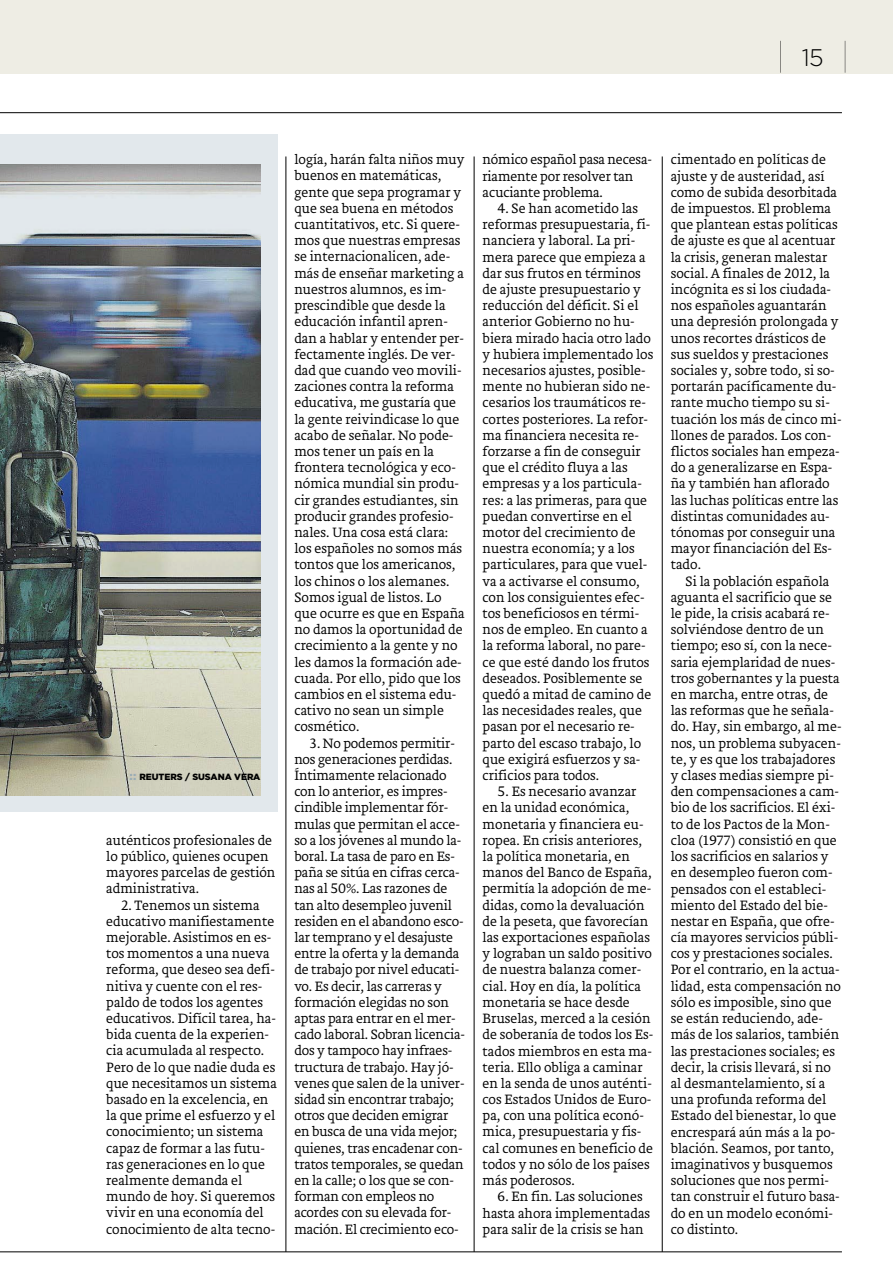
<style>
.page{position:relative;width:893px;height:1263px;background:#fff}
.page>*{position:absolute;margin:0;border:0;box-sizing:border-box;transform-origin:0 0}
.t1{font:300 24px "Gotham";color:#000}
.t2{font:200 14.1px/16.2px "Brioni Text Std";color:#000}
.t3{font:900 9px "Gotham";letter-spacing:-.005em;color:#000}
.s1{font-size:11.25px;color:#9bacb5}
</style>
<div class="page">
<div style="left:0;top:0;width:893px;height:73px;background:#eeede4"></div>
<hr style="left:845px;top:41px;width:1px;height:32px;background:#000">
<hr style="left:780px;top:41px;width:1px;height:32px;background:#000">
<hr style="left:286px;top:156px;width:1px;height:1096px;background:#000">
<hr style="left:474px;top:156px;width:1px;height:1096px;background:#000">
<hr style="left:662px;top:156px;width:1px;height:1096px;background:#000">
<div style="left:0;top:134px;width:277px;height:678px;background:#e2e8ec"></div>
<img style="left:0;top:164px;width:260px;height:631px">
<hr style="left:0;top:112px;width:842px;height:1px;background:#000">
<hr style="left:0;top:1251px;width:842px;height:1px;background:#000">
<h1 class="t1" style="left:802px;top:43px;width:23px">15</h1>
<p class="t3" style="left:130px;top:770px;width:132px"><span class="s1">::</span> REUTERS / SUSANA VERA</p>
<p class="t2" style="left:106px;top:832px;width:171px">auténticos profesionales de lo público, quienes ocupen mayores parcelas de gestión administrativa.</p>
<p class="t2" style="left:106px;top:897px;width:172px;text-indent:15px">2. Tenemos un sistema educativo manifiestamente mejorable. Asistimos en es&shy;tos momentos a una nueva reforma, que deseo sea defi&shy;nitiva y cuente con el res&shy;paldo de todos los agentes educativos. Difícil tarea, ha&shy;bida cuenta de la experien&shy;cia acumulada al respecto.<br>Pero de lo que nadie duda es que necesitamos un sistema basado en la excelencia, en la que prime el esfuerzo y el conocimiento; un sistema capaz de formar a las futu&shy;ras generaciones en lo que realmente demanda el mundo de hoy. Si queremos vivir en una economía del conocimiento de alta tecno-</p>
<p class="t2" style="left:294px;top:152px;width:172px">logía, harán falta niños muy buenos en matemáticas, gente que sepa programar y que sea buena en métodos cuantitativos, etc. Si quere&shy;mos que nuestras empresas se internacionalicen, ade&shy;más de enseñar marketing a nuestros alumnos, es im&shy;prescindible que desde la educación infantil apren&shy;dan a hablar y entender per&shy;fectamente inglés. De ver&shy;dad que cuando veo movili&shy;zaciones contra la reforma educativa, me gustaría que la gente reivindicase lo que acabo de señalar. No pode&shy;mos tener un país en la frontera tecnológica y eco&shy;nómica mundial sin produ&shy;cir grandes estudiantes, sin producir grandes profesio&shy;nales. Una cosa está clara: los españoles no somos más tontos que los americanos, los chinos o los alemanes.<br>Somos igual de listos. Lo que ocurre es que en España no damos la oportunidad de crecimiento a la gente y no les damos la formación ade&shy;cuada. Por ello, pido que los cambios en el sistema edu&shy;cativo no sean un simple cosmético.</p>
<p class="t2" style="left:294px;top:735px;width:172px;text-indent:15px">3. No podemos permitir&shy;nos generaciones perdidas.<br>Íntimamente relacionado con lo anterior, es impres&shy;cindible implementar fór&shy;mulas que permitan el acce&shy;so a los jóvenes al mundo la&shy;boral. La tasa de paro en Es&shy;paña se sitúa en cifras cerca&shy;nas al 50%. Las razones de tan alto desempleo juvenil residen en el abandono esco&shy;lar temprano y el desajuste entre la oferta y la demanda de trabajo por nivel educati&shy;vo. Es decir, las carreras y formación elegidas no son aptas para entrar en el mer&shy;cado laboral. Sobran licencia&shy;dos y tampoco hay infraes&shy;tructura de trabajo. Hay jó&shy;venes que salen de la univer&shy;sidad sin encontrar trabajo; otros que deciden emigrar en busca de una vida mejor; quienes, tras encadenar con&shy;tratos temporales, se quedan en la calle; o los que se con&shy;forman con empleos no acordes con su elevada for&shy;mación. El crecimiento eco-</p>
<p class="t2" style="left:483px;top:152px;width:171px">nómico español pasa necesa&shy;riamente por resolver tan acuciante problema.</p>
<p class="t2" style="left:483px;top:201px;width:172px;text-indent:15px">4. Se han acometido las reformas presupuestaria, fi&shy;nanciera y laboral. La pri&shy;mera parece que empieza a dar sus frutos en términos de ajuste presupuestario y reducción del déficit. Si el anterior Gobierno no hu&shy;biera mirado hacia otro lado y hubiera implementado los necesarios ajustes, posible&shy;mente no hubieran sido ne&shy;cesarios los traumáticos re&shy;cortes posteriores. La refor&shy;ma financiera necesita re&shy;forzarse a fin de conseguir que el crédito fluya a las empresas y a los particula&shy;res: a las primeras, para que puedan convertirse en el motor del crecimiento de nuestra economía; y a los particulares, para que vuel&shy;va a activarse el consumo, con los consiguientes efec&shy;tos beneficiosos en térmi&shy;nos de empleo. En cuanto a la reforma laboral, no pare&shy;ce que esté dando los frutos deseados. Posiblemente se quedó a mitad de camino de las necesidades reales, que pasan por el necesario re&shy;parto del escaso trabajo, lo que exigirá esfuerzos y sa&shy;crificios para todos.</p>
<p class="t2" style="left:483px;top:784px;width:172px;text-indent:15px">5. Es necesario avanzar en la unidad económica, monetaria y financiera eu&shy;ropea. En crisis anteriores, la política monetaria, en manos del Banco de España, permitía la adopción de me&shy;didas, como la devaluación de la peseta, que favorecían las exportaciones españolas y lograban un saldo positivo de nuestra balanza comer&shy;cial. Hoy en día, la política monetaria se hace desde<br>Bruselas, merced a la cesión de soberanía de todos los Es&shy;tados miembros en esta ma&shy;teria. Ello obliga a caminar en la senda de unos auténti&shy;cos Estados Unidos de Euro&shy;pa, con una política econó&shy;mica, presupuestaria y fis&shy;cal comunes en beneficio de todos y no sólo de los países más poderosos.</p>
<p class="t2" style="left:483px;top:1189px;width:169px;text-align:center">6. En fin. Las soluciones hasta ahora implementadas para salir de la crisis se han</p>
<p class="t2" style="left:671px;top:152px;width:172px">cimentado en políticas de ajuste y de austeridad, así como de subida desorbitada de impuestos. El problema que plantean estas políticas de ajuste es que al acentuar la crisis, generan malestar social. A finales de 2012, la incógnita es si los ciudada&shy;nos españoles aguantarán una depresión prolongada y unos recortes drásticos de sus sueldos y prestaciones sociales y, sobre todo, si so&shy;portarán pacíficamente du&shy;rante mucho tiempo su si&shy;tuación los más de cinco mi&shy;llones de parados. Los con&shy;flictos sociales han empeza&shy;do a generalizarse en Espa&shy;ña y también han aflorado las luchas políticas entre las distintas comunidades au&shy;tónomas por conseguir una mayor financiación del Es&shy;tado.</p>
<p class="t2" style="left:671px;top:573px;width:172px;text-indent:15px">Si la población española aguanta el sacrificio que se le pide, la crisis acabará re&shy;solviéndose dentro de un tiempo; eso sí, con la nece&shy;saria ejemplaridad de nues&shy;tros gobernantes y la puesta en marcha, entre otras, de las reformas que he señala&shy;do. Hay, sin embargo, al me&shy;nos, un problema subyacen&shy;te, y es que los trabajadores y clases medias siempre pi&shy;den compensaciones a cam&shy;bio de los sacrificios. El éxi&shy;to de los Pactos de la Mon&shy;cloa (1977) consistió en que los sacrificios en salarios y en desempleo fueron com&shy;pensados con el estableci&shy;miento del Estado del bie&shy;nestar en España, que ofre&shy;cía mayores servicios públi&shy;cos y prestaciones sociales.<br>Por el contrario, en la actua&shy;lidad, esta compensación no sólo es imposible, sino que se están reduciendo, ade&shy;más de los salarios, también las prestaciones sociales; es decir, la crisis llevará, si no al desmantelamiento, sí a una profunda reforma del<br>Estado del bienestar, lo que encrespará aún más a la po&shy;blación. Seamos, por tanto, imaginativos y busquemos soluciones que nos permi&shy;tan construir el futuro basa&shy;do en un modelo económi&shy;co distinto.</p>
</div>
